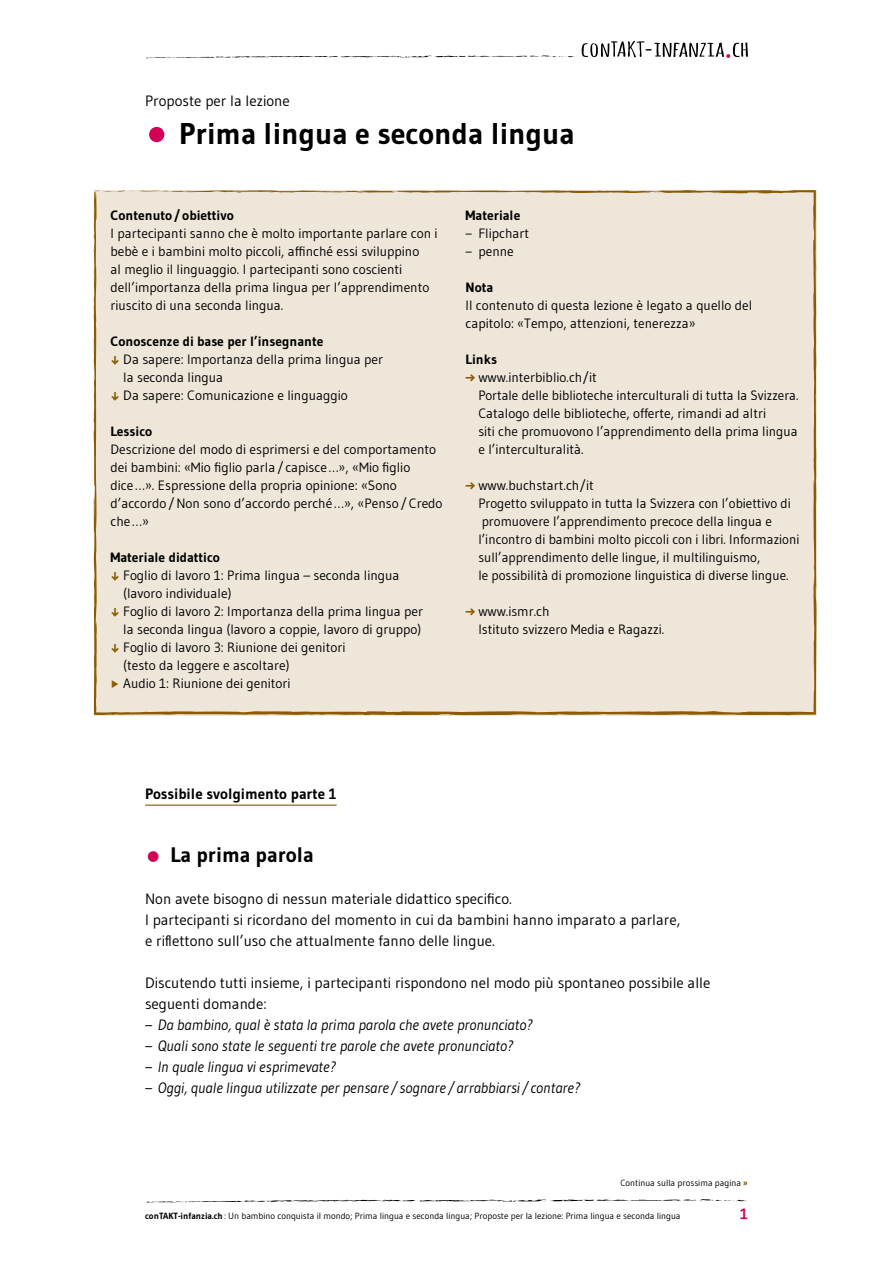
<style>
.page{position:relative;width:893px;height:1263px;background:#fff}
.page>*{position:absolute;margin:0;border:0;box-sizing:border-box;transform-origin:0 0}
.t1{font:700 30px "Gudea";color:#000}
.t2{font:700 21px "Gudea";color:#000}
.t3{font:15px/21px "Gudea";color:#000}
.t4{font:italic 15px "Gudea";color:#000}
.t5{font:700 15px "Gudea";color:#000}
.t6{font:700 15px "Gudea";color:#d20054}
.t7{font:13.5px/18px "Gudea";color:#000}
.t8{font:700 13.5px "Gudea";color:#000}
.t9{font:9px "Gudea";color:#000}
.s1{font-size:51px;color:#d20054}
.s2{font-weight:700;color:#8c5a00}
.s3{font-style:italic}
.s4{font-size:35.7px;color:#d20054}
.s5{font-weight:700}
</style>
<div class="page">
<svg style="left:145px;top:1199px;width:603px;height:4px"></svg>
<svg style="left:146px;top:55px;width:429px;height:3px"></svg>
<svg style="left:582px;top:41px;width:166px;height:17px"></svg>
<hr style="left:145px;top:804px;width:192px;height:2px;background:#8c5a00">
<div style="left:93px;top:190px;width:723px;height:525px;background:#eee6d9"></div>
<svg style="left:450px;top:191px;width:9px;height:2px"></svg>
<svg style="left:304px;top:190px;width:6px;height:2px"></svg>
<svg style="left:797px;top:190px;width:5px;height:4px"></svg>
<svg style="left:642px;top:190px;width:19px;height:4px"></svg>
<svg style="left:94px;top:190px;width:41px;height:4px"></svg>
<svg style="left:178px;top:190px;width:14px;height:3px"></svg>
<svg style="left:232px;top:191px;width:17px;height:2px"></svg>
<svg style="left:275px;top:190px;width:10px;height:4px"></svg>
<svg style="left:527px;top:191px;width:5px;height:3px"></svg>
<svg style="left:813px;top:701px;width:1px;height:14px"></svg>
<svg style="left:112px;top:680px;width:6px;height:8px"></svg>
<p class="t3" style="left:145px;top:90px;width:146px">Proposte per la lezione</p>
<h1 class="t1" style="left:145px;top:115px;width:431px"><span class="s1">•</span> Prima lingua e seconda lingua</h1>
<p class="t8" style="left:111px;top:207px;width:125px">Contenuto/obiettivo</p>
<p class="t7" style="left:111px;top:224px;width:329px">I partecipanti sanno che è molto importante parlare con i bebè e i bambini molto piccoli, affinché essi sviluppino<br>al meglio il linguaggio. I partecipanti sono coscienti dell’importanza della prima lingua per l’apprendimento riuscito di una seconda lingua.</p>
<p class="t8" style="left:111px;top:333px;width:214px">Conoscenze di base per l’insegnante</p>
<p class="t7" style="left:111px;top:350px;width:274px"><span class="s2">↓</span> Da sapere: Importanza della prima lingua per</p>
<p class="t7" style="left:123px;top:368px;width:101px">la seconda lingua</p>
<p class="t7" style="left:111px;top:386px;width:239px"><span class="s2">↓</span> Da sapere: Comunicazione e linguaggio</p>
<p class="t8" style="left:111px;top:423px;width:43px">Lessico</p>
<p class="t7" style="left:111px;top:440px;width:334px">Descrizione del modo di esprimersi e del comportamento dei bambini: «Mio figlio parla/ capisce…», «Mio figlio dice…». Espressione della propria opinione: «Sono d’accordo/Non sono d’accordo perché…», «Penso/Credo che…»</p>
<p class="t8" style="left:111px;top:549px;width:111px">Materiale didattico</p>
<p class="t7" style="left:111px;top:566px;width:291px"><span class="s2">↓</span> Foglio di lavoro 1: Prima lingua – seconda lingua</p>
<p class="t7" style="left:123px;top:584px;width:110px">(lavoro individuale)</p>
<p class="t7" style="left:111px;top:602px;width:314px"><span class="s2">↓</span> Foglio di lavoro 2: Importanza della prima lingua per</p>
<p class="t7" style="left:123px;top:620px;width:299px">la seconda lingua (lavoro a coppie, lavoro di gruppo)</p>
<p class="t7" style="left:111px;top:638px;width:236px"><span class="s2">↓</span> Foglio di lavoro 3: Riunione dei genitori</p>
<p class="t7" style="left:123px;top:656px;width:168px">(testo da leggere e ascoltare)</p>
<p class="t7" style="left:123px;top:674px;width:169px">Audio 1: Riunione dei genitori</p>
<p class="t8" style="left:466px;top:207px;width:56px">Materiale</p>
<p class="t7" style="left:466px;top:224px;width:65px"><span class="s3">–</span> Flipchart</p>
<p class="t7" style="left:466px;top:242px;width:50px"><span class="s3">–</span> penne</p>
<p class="t8" style="left:466px;top:279px;width:29px">Nota</p>
<p class="t7" style="left:466px;top:296px;width:288px">Il contenuto di questa lezione è legato a quello del capitolo: «Tempo, attenzioni, tenerezza»</p>
<p class="t8" style="left:466px;top:351px;width:33px">Links</p>
<p class="t7" style="left:478px;top:368px;width:322px;text-indent:-13px"><span class="s2">→</span> www.interbiblio.ch/it<br>Portale delle biblioteche interculturali di tutta la Svizzera.<br>Catalogo delle biblioteche, offerte, rimandi ad altri<br>siti che promuovono l’apprendimento della prima lingua e l’interculturalità.</p>
<p class="t7" style="left:478px;top:476px;width:323px;text-indent:-13px"><span class="s2">→</span> www.buchstart.ch/it<br>Progetto sviluppato in tutta la Svizzera con l’obiettivo di promuovere l’apprendimento precoce della lingua e l’incontro di bambini molto piccoli con i libri. Informazioni sull’apprendimento delle lingue, il multilinguismo,<br>le possibilità di promozione linguistica di diverse lingue.</p>
<p class="t7" style="left:478px;top:602px;width:188px;text-indent:-13px"><span class="s2">→</span> www.ismr.ch<br>Istituto svizzero Media e Ragazzi.</p>
<p class="t5" style="left:145px;top:784px;width:193px">Possibile svolgimento parte 1</p>
<h2 class="t2" style="left:145px;top:842px;width:170px"><span class="s4">•</span> La prima parola</h2>
<p class="t3" style="left:145px;top:888px;width:537px">Non avete bisogno di nessun materiale didattico specifico.<br>I partecipanti si ricordano del momento in cui da bambini hanno imparato a parlare, e riflettono sull’uso che attualmente fanno delle lingue.</p>
<p class="t3" style="left:145px;top:972px;width:567px">Discutendo tutti insieme, i partecipanti rispondono nel modo più spontaneo possibile alle seguenti domande:</p>
<p class="t4" style="left:145px;top:1015px;width:389px">– Da bambino, qual è stata la prima parola che avete pronunciato?</p>
<p class="t4" style="left:145px;top:1036px;width:370px">– Quali sono state le seguenti tre parole che avete pronunciato?</p>
<p class="t4" style="left:145px;top:1057px;width:193px">– In quale lingua vi esprimevate?</p>
<p class="t4" style="left:145px;top:1078px;width:437px">– Oggi, quale lingua utilizzate per pensare / sognare / arrabbiarsi / contare?</p>
<p class="t9" style="left:620px;top:1177px;width:129px">Continua sulla prossima pagina <span class="s2">»</span></p>
<p class="t9" style="left:145px;top:1210px;width:537px"><span class="s5">conTAKT-infanzia.ch</span>: Un bambino conquista il mondo; Prima lingua e seconda lingua; Proposte per la lezione: Prima lingua e seconda lingua</p>
<p class="t6" style="left:740px;top:1204px;width:9px">1</p>
</div>
